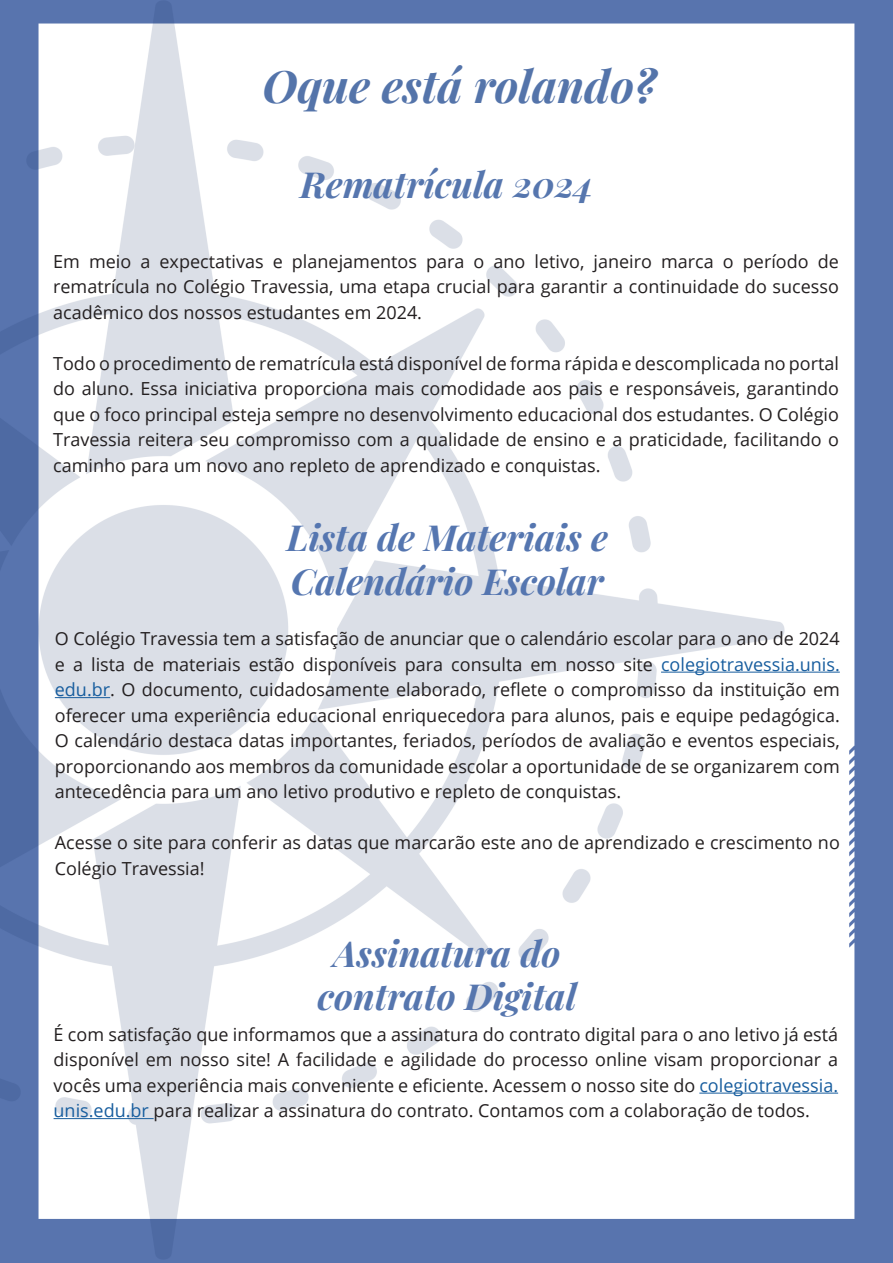
<style>
.page{position:relative;width:893px;height:1263px;background:#fff}
.page>*{position:absolute;margin:0;border:0;box-sizing:border-box;transform-origin:0 0}
.Título{font:italic 700 45px "Playfair Display";color:#5474aa}
.Título-2{font:italic 700 36px/43.2px "Playfair Display";color:#5676ae;text-align:center}
.Título-3{font:italic 700 36px "Playfair Display";color:#5576b0}
.TEXTO{font:18px/25.5px "Open Sans";color:#231f20;text-align:justify}
.Texto{font:18px/25.5px "Open Sans";color:#231f20;text-align:justify}
.s1{color:#175d9e}
</style>
<div class="page">
<img style="left:0;top:0;width:893px;height:1263px">
<div style="left:292px;top:39px;width:326px;height:88px;background:#fff"></div>
<hr style="left:661px;top:672px;width:179px;height:1px;background:#175d9e">
<hr style="left:55px;top:697px;width:55px;height:1px;background:#175d9e">
<hr style="left:699px;top:1093px;width:139px;height:1px;background:#175d9e">
<hr style="left:54px;top:1118px;width:100px;height:1px;background:#175d9e">
<p class="Título" style="left:262px;top:50px;width:395px">Oque está rolando?</p>
<p class="Título-2" style="left:300px;top:160px;width:294px">Rematrícula 2024</p>
<p class="TEXTO" style="left:53px;top:248px;width:787px">Em meio a expectativas e planejamentos para o ano letivo, janeiro marca o período de rematrícula no Colégio Travessia, uma etapa crucial para garantir a continuidade do sucesso acadêmico dos nossos estudantes em 2024.</p>
<p class="TEXTO" style="left:53px;top:350px;width:787px">Todo o procedimento de rematrícula está disponível de forma rápida e descomplicada no portal do aluno. Essa iniciativa proporciona mais comodidade aos pais e responsáveis, garantindo que o foco principal esteja sempre no desenvolvimento educacional dos estudantes. O Colégio Travessia reitera seu compromisso com a qualidade de ensino e a praticidade, facilitando o caminho para um novo ano repleto de aprendizado e conquistas.</p>
<p class="Título-3" style="left:287px;top:509px;width:323px">Lista de Materiais e</p>
<p class="Título-3" style="left:291px;top:552px;width:315px">Calendário Escolar</p>
<p class="TEXTO" style="left:55px;top:625px;width:786px">O Colégio Travessia tem a satisfação de anunciar que o calendário escolar para o ano de 2024 e a lista de materiais estão disponíveis para consulta em nosso site <span class="s1">colegiotravessia.unis. edu.br</span>. O documento, cuidadosamente elaborado, reflete o compromisso da instituição em oferecer uma experiência educacional enriquecedora para alunos, pais e equipe pedagógica.<br>O calendário destaca datas importantes, feriados, períodos de avaliação e eventos especiais, proporcionando aos membros da comunidade escolar a oportunidade de se organizarem com antecedência para um ano letivo produtivo e repleto de conquistas.</p>
<p class="TEXTO" style="left:55px;top:829px;width:786px">Acesse o site para conferir as datas que marcarão este ano de aprendizado e crescimento no<br>Colégio Travessia!</p>
<p class="Título-2" style="left:317px;top:928px;width:261px">Assinatura do contrato Digital</p>
<p class="Texto" style="left:54px;top:1021px;width:786px">É com satisfação que informamos que a assinatura do contrato digital para o ano letivo já está disponível em nosso site! A facilidade e agilidade do processo online visam proporcionar a vocês uma experiência mais conveniente e eficiente. Acessem o nosso site do <span class="s1">colegiotravessia. unis.edu.br</span> para realizar a assinatura do contrato. Contamos com a colaboração de todos.</p>
</div>
